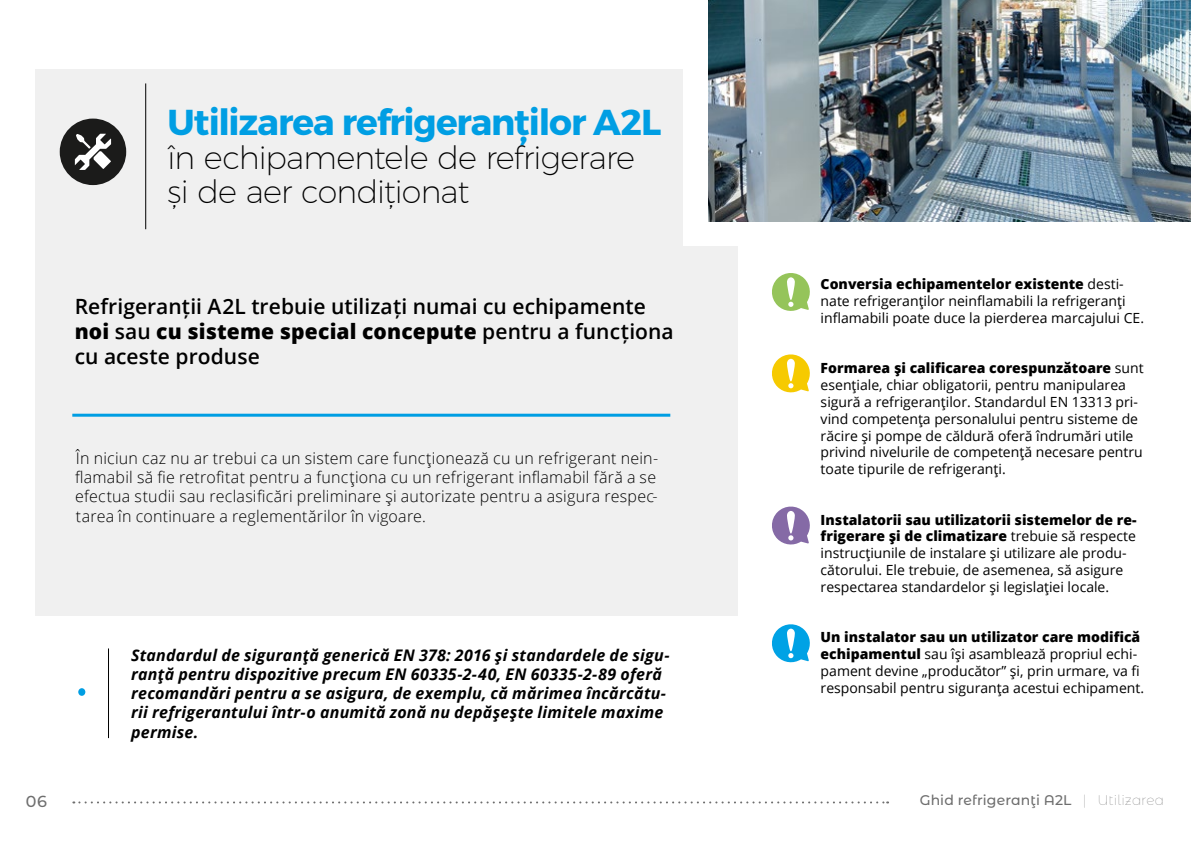
<style>
.page{position:relative;width:1191px;height:851px;background:#fff}
.page>*{position:absolute;margin:0;border:0;box-sizing:border-box;transform-origin:0 0}
.t1{font:700 36px "Montserrat";letter-spacing:-.03em;color:#009ee3}
.t2{font:200 32px/34px "Montserrat";letter-spacing:-.03em;color:#000}
.t3{font:600 21px/25.2px "Open Sans";color:#000}
.t4{font:300 16px/19.2px "Open Sans";letter-spacing:.015em;color:#000}
.t5{font:italic 700 16px/19.2px "Open Sans";letter-spacing:.015em;color:#000}
.t6{font:500 16px "Montserrat Alternates";color:#6e6e6e}
.t7{font:14px/16.8px "Open Sans";color:#000}
.t8{font:500 14px "Montserrat Alternates";letter-spacing:.005em;color:#6e6e6e}
.s1{font-weight:800}
.s2{font-weight:100}
</style>
<div class="page">
<div style="left:35px;top:69px;width:702px;height:546px;background:#f0f0f0"></div>
<div style="left:683px;top:0;width:508px;height:246px;background:#fff"></div>
<img style="left:708px;top:0;width:483px;height:221px">
<hr style="left:145px;top:83px;width:1px;height:146px;background:#000">
<div style="left:60px;top:118px;width:66px;height:67px;background:#1b1b1a;border-radius:50%"></div>
<hr style="left:72px;top:413px;width:598px;height:3px;background:#009ee3">
<hr style="left:108px;top:648px;width:1px;height:90px;background:#000">
<div style="left:78px;top:688px;width:7px;height:7px;background:#009ee3;border-radius:50%"></div>
<svg style="left:73px;top:801px;width:815px;height:2px"></svg>
<svg style="left:75px;top:134px;width:36px;height:36px"></svg>
<svg style="left:772px;top:273px;width:38px;height:38px"></svg>
<svg style="left:772px;top:354px;width:38px;height:39px"></svg>
<svg style="left:772px;top:506px;width:38px;height:39px"></svg>
<svg style="left:772px;top:624px;width:38px;height:39px"></svg>
<h1 class="t1" style="left:168px;top:100px;width:495px">Utilizarea refrigeranților A2L</h1>
<h2 class="t2" style="left:168px;top:140px;width:469px">în echipamentele de refrigerare și de aer condiționat</h2>
<h3 class="t3" style="left:75px;top:293px;width:600px">Refrigeranții A2L trebuie utilizați numai cu echipamente <span class="s1">noi</span> sau <span class="s1">cu sisteme special concepute</span> pentru a funcționa cu aceste produse</h3>
<p class="t4" style="left:75px;top:448px;width:585px">În niciun caz nu ar trebui ca un sistem care funcționează cu un refrigerant nein&shy;flamabil să fie retrofitat pentru a funcționa cu un refrigerant inflamabil fără a se efectua studii sau reclasificări preliminare și autorizate pentru a asigura respec&shy;tarea în continuare a reglementărilor în vigoare.</p>
<p class="t5" style="left:131px;top:644px;width:540px">Standardul de siguranță generică EN 378: 2016 și standardele de sigu&shy;ranță pentru dispozitive precum EN 60335-2-40, EN 60335-2-89 oferă recomandări pentru a se asigura, de exemplu, că mărimea încărcătu&shy;rii refrigerantului într-o anumită zonă nu depășește limitele maxime permise.</p>
<p class="t7" style="left:820px;top:275px;width:325px"><span class="s1">Conversia echipamentelor existente</span> desti&shy;nate refrigeranților neinflamabili la refrigeranți inflamabili poate duce la pierderea marcajului CE.</p>
<p class="t7" style="left:820px;top:359px;width:325px"><span class="s1">Formarea și calificarea corespunzătoare</span> sunt esențiale, chiar obligatorii, pentru manipularea sigură a refrigeranților. Standardul EN 13313 pri&shy;vind competența personalului pentru sisteme de răcire și pompe de căldură oferă îndrumări utile privind nivelurile de competență necesare pentru toate tipurile de refrigeranți.</p>
<p class="t7" style="left:820px;top:510px;width:317px"><span class="s1">Instalatorii sau utilizatorii sistemelor de re&shy;frigerare și de climatizare</span> trebuie să respecte instrucțiunile de instalare și utilizare ale produ&shy;cătorului. Ele trebuie, de asemenea, să asigure respectarea standardelor și legislației locale.</p>
<p class="t7" style="left:820px;top:628px;width:325px"><span class="s1">Un instalator sau un utilizator care modifică echipamentul</span> sau își asamblează propriul echi&shy;pament devine „producător” și, prin urmare, va fi responsabil pentru siguranța acestui echipament.</p>
<p class="t6" style="left:26px;top:789px;width:23px">06</p>
<p class="t8" style="left:919px;top:790px;width:246px">Ghid refrigeranţi A2L <span class="s2">| Utilizarea</span></p>
</div>
